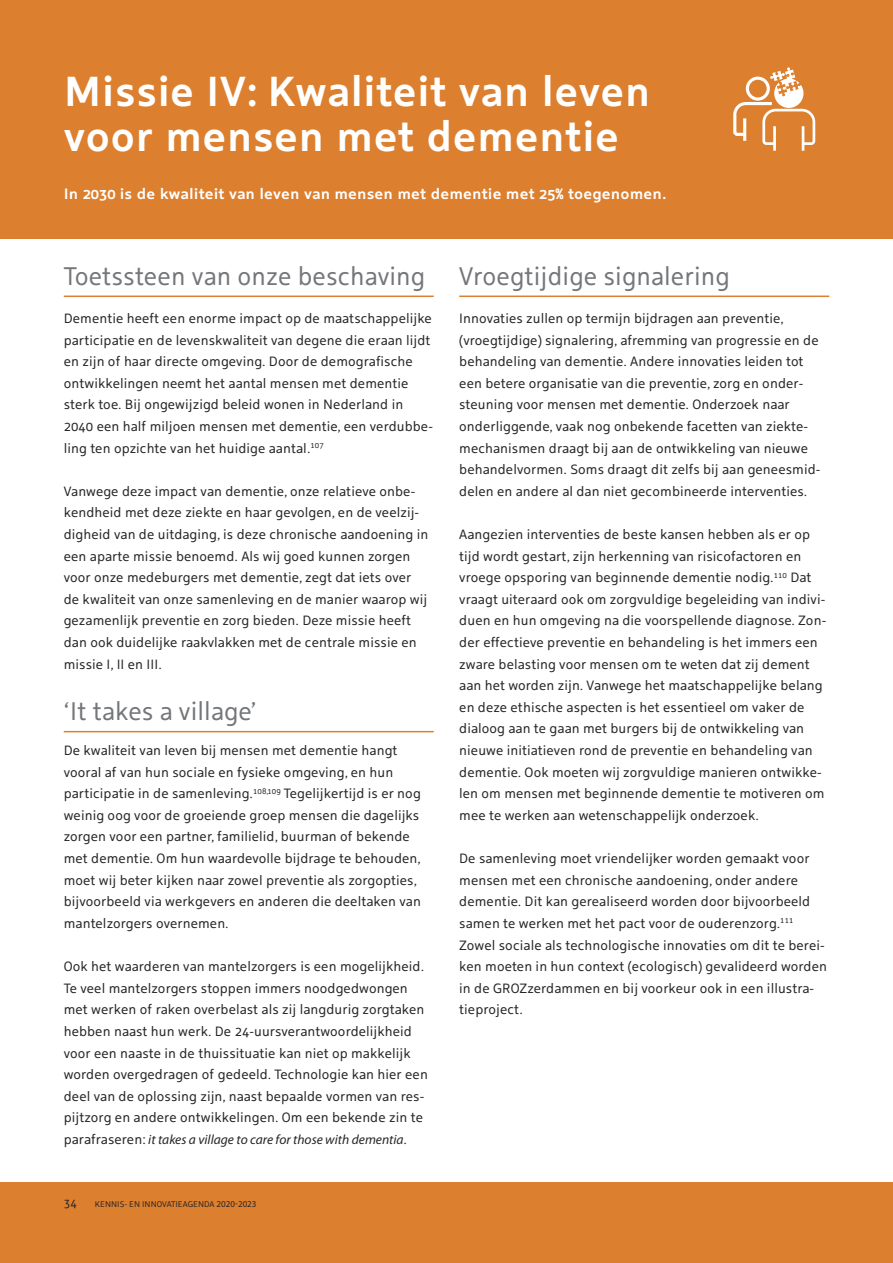
<style>
.page{position:relative;width:893px;height:1263px;background:#fff}
.page>*{position:absolute;margin:0;border:0;box-sizing:border-box;transform-origin:0 0}
.t1{font:700 42px/45px "Holland Sans";color:#fff}
.t2{font:25.5px "Holland Sans";color:#747679}
.t3{font:700 15px "Holland Sans";color:#fff}
.t4{font:13.5px/21.6px "Holland Sans";color:#272526}
.t5{font:8.25px "Holland Sans";color:#272526}
.s1{font-family:"Myriad Pro";font-style:italic}
.s2{font-size:12px}
.s3{font-size:14.25px;color:#dc7f2e}
.s4{font-family:"Myriad Pro";font-size:9px}
</style>
<div class="page">
<div style="left:0;top:0;width:893px;height:238px;background:#dc7f2e"></div>
<div style="left:0;top:1182px;width:893px;height:81px;background:#dc7f2e"></div>
<hr style="left:64px;top:296px;width:370px;height:1px;background:#dc7f2e">
<hr style="left:64px;top:731px;width:370px;height:1px;background:#dc7f2e">
<hr style="left:459px;top:296px;width:370px;height:1px;background:#dc7f2e">
<hr style="left:773px;top:126px;width:3px;height:25px;background:#fff">
<hr style="left:802px;top:126px;width:2px;height:25px;background:#fff">
<svg style="left:733px;top:67px;width:83px;height:79px"></svg>
<p class="t1" style="left:64px;top:73px;width:588px">Missie IV: Kwaliteit van leven voor mensen met dementie</p>
<p class="t3" style="left:64px;top:188px;width:604px">In 2030 is de kwaliteit van leven van mensen met dementie met 25% toegenomen.</p>
<p class="t2" style="left:64px;top:266px;width:363px">Toetssteen van onze beschaving</p>
<p class="t4" style="left:64px;top:309px;width:371px">Dementie heeft een enorme impact op de maatschappelijke participatie en de levenskwaliteit van degene die eraan lijdt en zijn of haar directe omgeving. Door de demografische ontwikkelingen neemt het aantal mensen met dementie sterk toe. Bij ongewijzigd beleid wonen in Nederland in 2040 een half miljoen mensen met dementie, een verdubbe&shy;ling ten opzichte van het huidige aantal.<sup>107</sup></p>
<p class="t4" style="left:64px;top:482px;width:366px">Vanwege deze impact van dementie, onze relatieve onbe&shy;kendheid met deze ziekte en haar gevolgen, en de veelzij&shy;digheid van de uitdaging, is deze chronische aandoening in een aparte missie benoemd. Als wij goed kunnen zorgen voor onze medeburgers met dementie, zegt dat iets over de kwaliteit van onze samenleving en de manier waarop wij gezamenlijk preventie en zorg bieden. Deze missie heeft dan ook duidelijke raakvlakken met de centrale missie en missie I, II en III.</p>
<p class="t2" style="left:64px;top:701px;width:195px">‘It takes a village’</p>
<p class="t4" style="left:64px;top:741px;width:359px">De kwaliteit van leven bij mensen met dementie hangt vooral af van hun sociale en fysieke omgeving, en hun participatie in de samenleving.<sup>108,109</sup> Tegelijkertijd is er nog weinig oog voor de groeiende groep mensen die dagelijks zorgen voor een partner, familielid, buurman of bekende met dementie. Om hun waardevolle bijdrage te behouden, moet wij beter kijken naar zowel preventie als zorgopties, bijvoorbeeld via werkgevers en anderen die deeltaken van mantelzorgers overnemen.</p>
<p class="t4" style="left:64px;top:957px;width:366px">Ook het waarderen van mantelzorgers is een mogelijkheid.<br>Te veel mantelzorgers stoppen immers noodgedwongen met werken of raken overbelast als zij langdurig zorgtaken hebben naast hun werk. De 24-uursverantwoordelijkheid voor een naaste in de thuissituatie kan niet op makkelijk worden overgedragen of gedeeld. Technologie kan hier een deel van de oplossing zijn, naast bepaalde vormen van res&shy;pijtzorg en andere ontwikkelingen. Om een bekende zin te parafraseren: <span class="s1">it takes a village to care for those with dementia</span>.</p>
<p class="t5" style="left:64px;top:1201px;width:205px"><span class="s2">34</span> <span class="s3">|</span> KENNIS- EN INNOVATIEAGENDA <span class="s4">2020-2023</span> <span class="s3">|</span></p>
<p class="t2" style="left:459px;top:266px;width:272px">Vroegtijdige signalering</p>
<p class="t4" style="left:459px;top:309px;width:363px">Innovaties zullen op termijn bijdragen aan preventie, (vroegtijdige) signalering, afremming van progressie en de behandeling van dementie. Andere innovaties leiden tot een betere organisatie van die preventie, zorg en onder&shy;steuning voor mensen met dementie. Onderzoek naar onderliggende, vaak nog onbekende facetten van ziekte - mechanismen draagt bij aan de ontwikkeling van nieuwe behandelvormen. Soms draagt dit zelfs bij aan geneesmid&shy;delen en andere al dan niet gecombineerde interventies.</p>
<p class="t4" style="left:459px;top:525px;width:368px">Aangezien interventies de beste kansen hebben als er op tijd wordt gestart, zijn herkenning van risicofactoren en vroege opsporing van beginnende dementie nodig.<sup>110</sup> Dat vraagt uiteraard ook om zorgvuldige begeleiding van indivi&shy;duen en hun omgeving na die voorspellende diagnose. Zon&shy;der effectieve preventie en behandeling is het immers een zware belasting voor mensen om te weten dat zij dement aan het worden zijn. Vanwege het maatschappelijke belang en deze ethische aspecten is het essentieel om vaker de dialoog aan te gaan met burgers bij de ontwikkeling van nieuwe initiatieven rond de preventie en behandeling van dementie. Ook moeten wij zorgvuldige manieren ontwikke&shy;len om mensen met beginnende dementie te motiveren om mee te werken aan wetenschappelijk onderzoek.</p>
<p class="t4" style="left:459px;top:849px;width:369px">De samenleving moet vriendelijker worden gemaakt voor mensen met een chronische aandoening, onder andere dementie. Dit kan gerealiseerd worden door bijvoorbeeld samen te werken met het pact voor de ouderenzorg.<sup>111<br></sup>Zowel sociale als technologische innovaties om dit te berei&shy;ken moeten in hun context (ecologisch) gevalideerd worden in de GROZzerdammen en bij voorkeur ook in een illustra&shy;tieproject.</p>
</div>
